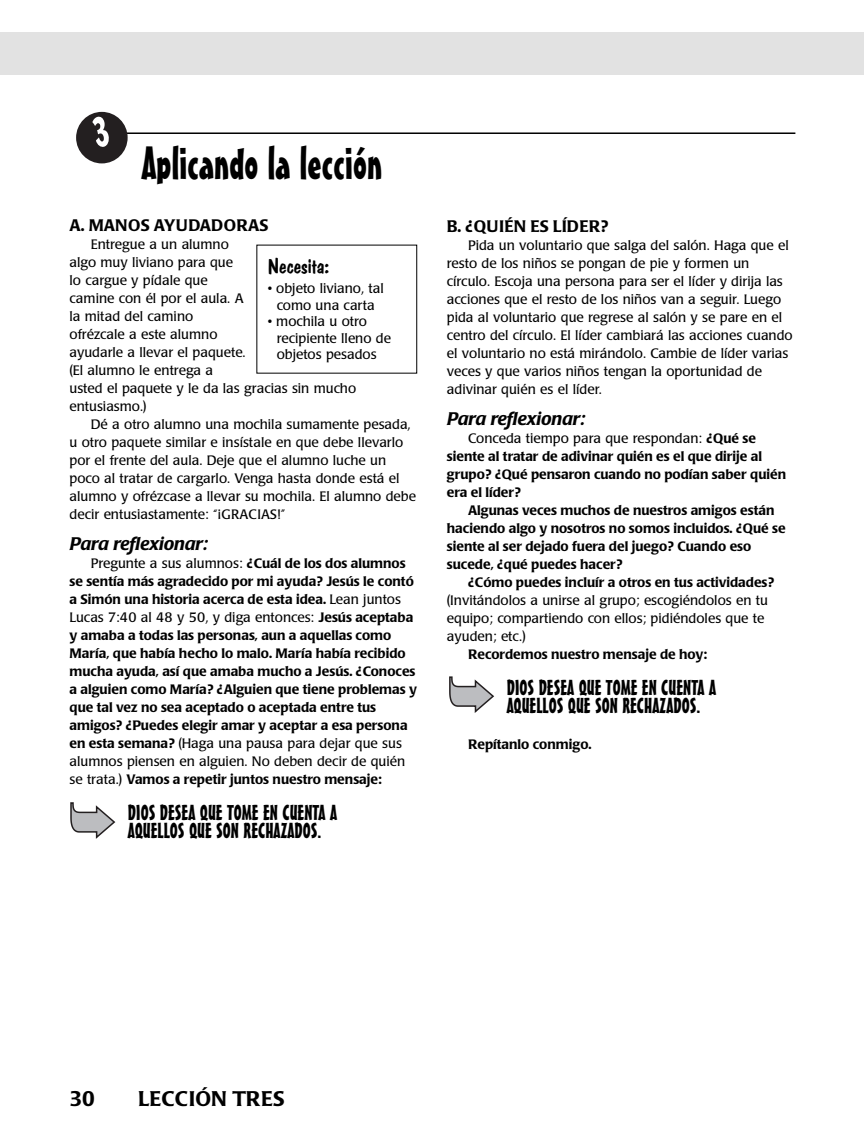
<style>
.page{position:relative;width:864px;height:1148px;background:#fff}
.page>*{position:absolute;margin:0;border:0;box-sizing:border-box;transform-origin:0 0}
.t1{font:45px "Mister Earl BT";color:#000}
.t2{font:21px/18px "Mister Earl BT";color:#000}
.t3{font:500 21px "Poppl Laudatio";color:#000}
.t4{font:21px "Dom Casual D";color:#000;scale:1.05 1}
.t5{font:italic 500 18px "Poppl Laudatio";color:#000}
.t6{font:500 16.5px "Poppl Laudatio";letter-spacing:.01em;color:#000}
.t7{font:13.5px/18px "Poppl Laudatio";color:#000}
.t8{font:500 13.5px/18px "Poppl Laudatio";color:#000}
.s1{font-weight:400}
</style>
<div class="page">
<div style="left:0;top:32px;width:864px;height:42px;background:#e2e2e2"></div>
<hr style="left:126px;top:132px;width:669px;height:2px;background:#000">
<svg style="left:70px;top:802px;width:45px;height:37px"></svg>
<svg style="left:449px;top:676px;width:45px;height:37px"></svg>
<svg style="left:76px;top:112px;width:52px;height:51px"></svg>
<h1 class="t1" style="left:142px;top:146px;width:242px">Aplicando la lección</h1>
<p class="t6" style="left:70px;top:219px;width:200px">A. MANOS AYUDADORAS</p>
<p class="t7" style="left:70px;top:236px;width:288px;text-indent:21px">Entregue a un alumno<br>algo muy liviano para que<br>lo cargue y pídale que<br>camine con él por el aula. A<br>la mitad del camino<br>ofrézcale a este alumno<br>ayudarle a llevar el paquete.<br>(El alumno le entrega a<br>usted el paquete y le da las gracias sin mucho entusiasmo.)</p>
<p class="t7" style="left:70px;top:416px;width:348px;text-indent:21px">Dé a otro alumno una mochila sumamente pesada, u otro paquete similar e insístale en que debe llevarlo por el frente del aula. Deje que el alumno luche un poco al tratar de cargarlo. Venga hasta donde está el alumno y ofrézcase a llevar su mochila. El alumno debe decir entusiastamente: “¡GRACIAS!”</p>
<h3 class="t5" style="left:70px;top:536px;width:140px">Para reflexionar:</h3>
<p class="t8" style="left:70px;top:555px;width:349px;text-indent:21px"><span class="s1">Pregunte a sus alumnos:</span> ¿Cuál de los dos alumnos se sentía más agradecido por mi ayuda? Jesús le contó a Simón una historia acerca de esta idea. <span class="s1">Lean juntos Lucas 7:40 al 48 y 50, y diga entonces:</span> Jesús aceptaba y amaba a todas las personas, aun a aquellas como María, que había hecho lo malo. María había recibido mucha ayuda, así que amaba mucho a Jesús. ¿Conoces a alguien como María? ¿Alguien que tiene problemas y que tal vez no sea aceptado o aceptada entre tus amigos? ¿Puedes elegir amar y aceptar a esa persona en esta semana? <span class="s1">(Haga una pausa para dejar que sus alumnos piensen en alguien. No deben decir de quién se trata.)</span> Vamos a repetir juntos nuestro mensaje:</p>
<h2 class="t2" style="left:128px;top:804px;width:211px">DIOS DESEA QUE TOME EN CUENTA A<br>AQUELLOS QUE SON RECHAZADOS.</h2>
<h2 class="t4" style="left:268px;top:254px;width:60px">Necesita:</h2>
<p class="t7" style="left:268px;top:281px;width:118px;line-height:16.5px;text-align:center">• objeto liviano, tal como una carta</p>
<p class="t7" style="left:277px;top:314px;width:116px;line-height:16.5px;text-indent:-9px">• mochila u otro recipiente lleno de objetos pesados</p>
<p class="t6" style="left:447px;top:220px;width:163px">B. ¿QUIÉN ES LÍDER?</p>
<p class="t7" style="left:447px;top:238px;width:347px;text-indent:21px">Pida un voluntario que salga del salón. Haga que el resto de los niños se pongan de pie y formen un círculo. Escoja una persona para ser el líder y dirija las acciones que el resto de los niños van a seguir. Luego pida al voluntario que regrese al salón y se pare en el centro del círculo. El líder cambiará las acciones cuando el voluntario no está mirándolo. Cambie de líder varias veces y que varios niños tengan la oportunidad de adivinar quién es el líder.</p>
<h3 class="t5" style="left:447px;top:412px;width:140px">Para reflexionar:</h3>
<p class="t8" style="left:447px;top:430px;width:341px;text-indent:21px"><span class="s1">Conceda tiempo para que respondan:</span> ¿Qué se siente al tratar de adivinar quién es el que dirije al grupo? ¿Qué pensaron cuando no podían saber quién era el líder?</p>
<p class="t8" style="left:447px;top:502px;width:340px;text-indent:21px">Algunas veces muchos de nuestros amigos están haciendo algo y nosotros no somos incluidos. ¿Qué se siente al ser dejado fuera del juego? Cuando eso sucede, ¿qué puedes hacer?</p>
<p class="t8" style="left:468px;top:574px;width:308px">¿Cómo puedes incluír a otros en tus actividades?</p>
<p class="t7" style="left:447px;top:592px;width:323px">(Invitándolos a unirse al grupo; escogiéndolos en tu equipo; compartiendo con ellos; pidiéndoles que te ayuden; etc.)</p>
<p class="t8" style="left:468px;top:646px;width:240px">Recordemos nuestro mensaje de hoy:</p>
<h2 class="t2" style="left:507px;top:679px;width:211px">DIOS DESEA QUE TOME EN CUENTA A<br>AQUELLOS QUE SON RECHAZADOS.</h2>
<p class="t8" style="left:468px;top:736px;width:125px">Repítanlo conmigo.</p>
<h2 class="t3" style="left:70px;top:1090px;width:27px">30</h2>
<h2 class="t3" style="left:138px;top:1090px;width:148px">LECCIÓN TRES</h2>
</div>
